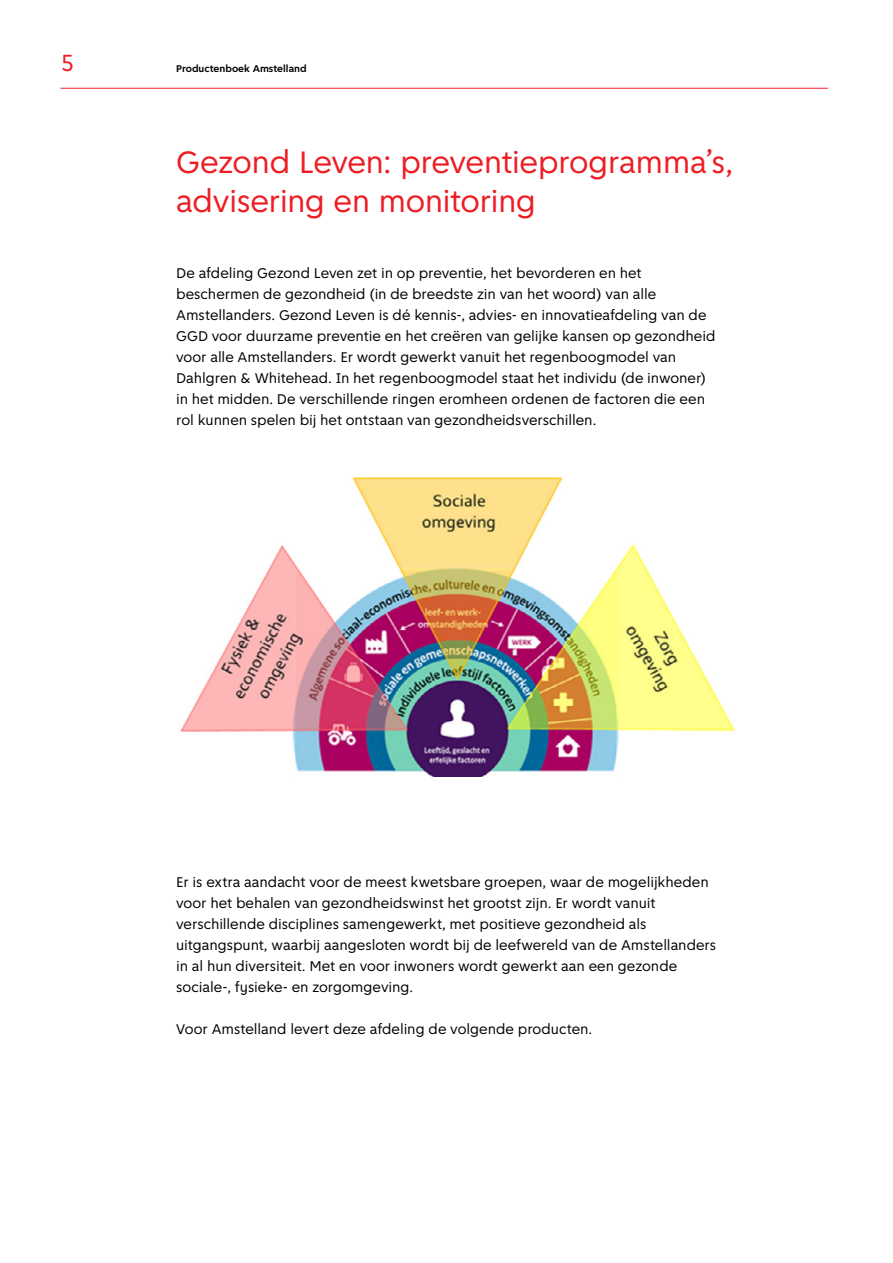
<style>
.page{position:relative;width:893px;height:1263px;background:#fff}
.page>*{position:absolute;margin:0;border:0;box-sizing:border-box;transform-origin:0 0}
.Hoofdstuk{font:33px/39.6px "Amsterdam Sans";letter-spacing:-.015em;color:#ed1d24}
.t1{font:24.9px "Amsterdam Sans";color:#ed1d24}
.Brood{font:15px/21px "Amsterdam Sans";letter-spacing:-.005em;color:#000}
.t2{font:700 10.5px "Amsterdam Sans";color:#000}
</style>
<div class="page">
<hr style="left:61px;top:88px;width:767px;height:1px;background:#ed1d24">
<img style="left:180px;top:477px;width:555px;height:299px">
<h2 class="t1" style="left:61px;top:49px;width:16px">5</h2>
<p class="t2" style="left:176px;top:63px;width:132px">Productenboek Amstelland</p>
<h1 class="Hoofdstuk" style="left:176px;top:142px;width:559px">Gezond Leven: preventieprogramma’s, advisering en monitoring</h1>
<p class="Brood" style="left:176px;top:262px;width:541px">De afdeling Gezond Leven zet in op preventie, het bevorderen en het beschermen de gezondheid (in de breedste zin van het woord) van alle Amstellanders. Gezond Leven is dé kennis-, advies- en innovatieafdeling van de GGD voor duurzame preventie en het creëren van gelijke kansen op gezondheid voor alle Amstellanders. Er wordt gewerkt vanuit het regenboogmodel van Dahlgren &amp; Whitehead. In het regenboogmodel staat het individu (de inwoner) in het midden. De verschillende ringen eromheen ordenen de factoren die een rol kunnen spelen bij het ontstaan van gezondheidsverschillen.</p>
<p class="Brood" style="left:176px;top:871px;width:542px">Er is extra aandacht voor de meest kwetsbare groepen, waar de mogelijkheden voor het behalen van gezondheidswinst het grootst zijn. Er wordt vanuit verschillende disciplines samengewerkt, met positieve gezondheid als uitgangspunt, waarbij aangesloten wordt bij de leefwereld van de Amstellanders in al hun diversiteit. Met en voor inwoners wordt gewerkt aan een gezonde sociale-, fysieke- en zorgomgeving.</p>
<p class="Brood" style="left:176px;top:1018px;width:418px">Voor Amstelland levert deze afdeling de volgende producten.</p>
</div>
